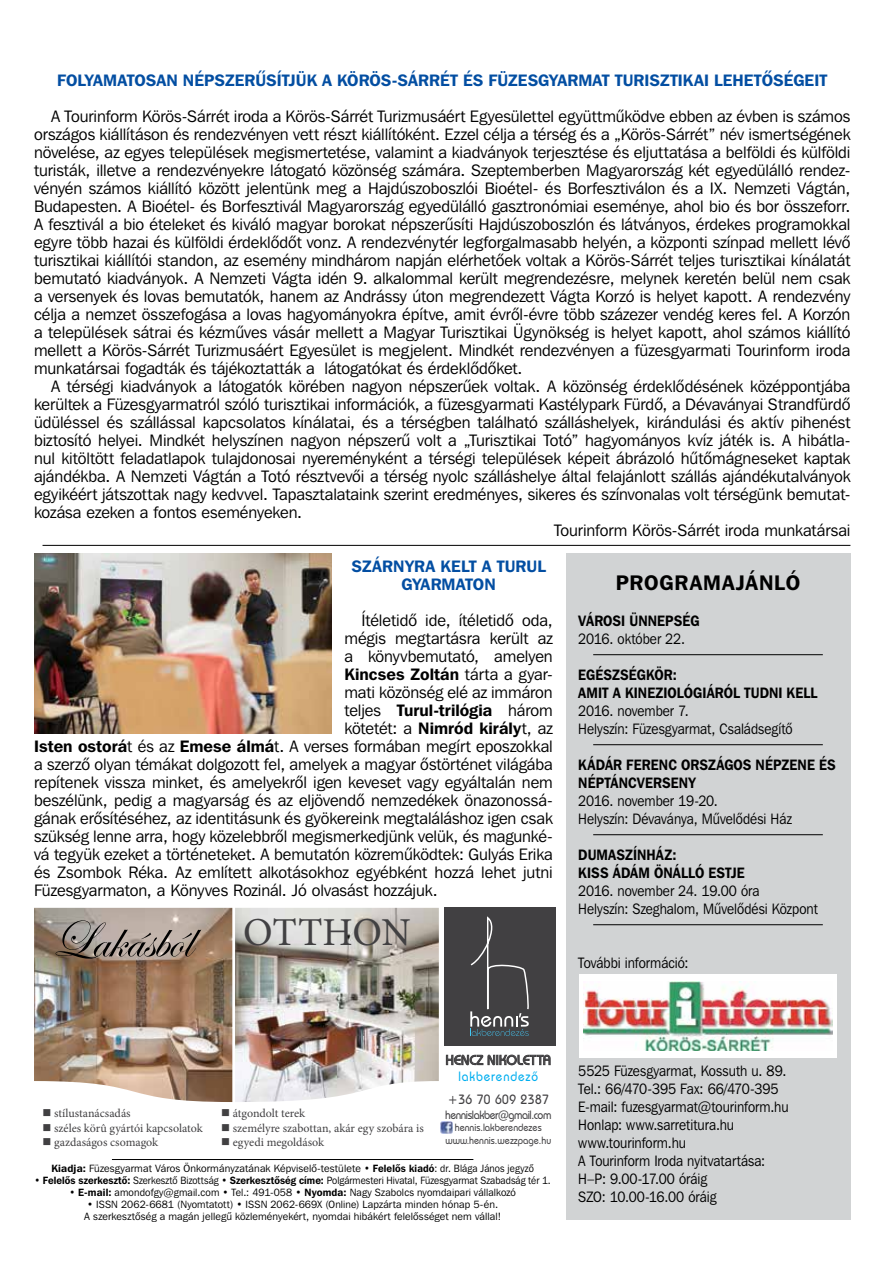
<style>
.page{position:relative;width:893px;height:1263px;background:#fff}
.page>*{position:absolute;margin:0;border:0;box-sizing:border-box;transform-origin:0 0}
.t1{font:52.8px "Edwardian Script ITC";color:#000}
.t2{font:21px "Franklin Gothic Demi HU Demi";letter-spacing:.04em;color:#000}
.t3{font:16.5px/18px "Franklin Gothic Bk HU Book";letter-spacing:-.005em;color:#000;text-align:justify}
.t4{font:16.5px/18px "Franklin Gothic Demi HU Demi";color:#034ea2;text-align:center}
.t5{font:16.5px "Franklin Gothic Demi HU Demi";color:#000}
.t6{font:15px/18px "Franklin Gothic Bk HU Book";color:#000;scale:.9 1}
.t7{font:15px/18px "Franklin Gothic Demi HU Demi";letter-spacing:.01em;color:#000;scale:.9 1}
.t8{font:13.5px "Bauhaus MHU Medium";letter-spacing:.01em;color:#414042}
.t9{font:13.5px "Bauhaus MHU Medium";letter-spacing:.07em;color:#00aeef;scale:.9 1}
.t10{font:13.5px "Bauhaus MHU Medium";letter-spacing:.05em;color:#414042;scale:.9 1}
.t11{font:12px "Minion Pro";color:#414042}
.t12{font:12px "Bauhaus MHU Medium";letter-spacing:-.04em;color:#414042;scale:.9 1}
.t13{font:10.5px/12px "Franklin Gothic Bk HU Book";letter-spacing:.01em;color:#000}
.t14{font:10.5px "Franklin Gothic Bk HU Book";letter-spacing:.01em;color:#000;scale:.93 1}
.t15{font:10.5px/12.6px "Bauhaus MHU Medium";color:#414042;text-align:center;scale:.9 1}
.s1{font-family:"Franklin Gothic Bk HU Book"}
.s2{font-family:"Franklin Gothic Demi HU Demi"}
</style>
<div class="page">
<hr style="left:112px;top:1159px;width:361px;height:1px;background:#000">
<hr style="left:43px;top:545px;width:807px;height:1px;background:#000">
<div style="left:566px;top:554px;width:284px;height:666px;background:#d1d3d4"></div>
<hr style="left:593px;top:654px;width:230px;height:1px;background:#000">
<hr style="left:593px;top:744px;width:230px;height:1px;background:#000">
<hr style="left:593px;top:834px;width:230px;height:1px;background:#000">
<hr style="left:593px;top:924px;width:230px;height:1px;background:#000">
<div style="left:579px;top:974px;width:258px;height:84px;background:#fff"></div>
<img style="left:583px;top:981px;width:249px;height:70px">
<img style="left:34px;top:554px;width:298px;height:180px">
<img style="left:34px;top:908px;width:198px;height:194px">
<img style="left:235px;top:908px;width:204px;height:194px">
<svg style="left:446px;top:1055px;width:104px;height:10px"></svg>
<div style="left:444px;top:908px;width:111px;height:138px;background:#414042"></div>
<svg style="left:470px;top:916px;width:59px;height:120px"></svg>
<svg style="left:440px;top:1121px;width:12px;height:12px"></svg>
<p class="t4" style="left:57px;top:71px;width:772px">FOLYAMATOSAN NÉPSZERÛSÍTJÜK A KÖ RÖS-SÁRRÉT ÉS FÜZESGYARMAT TURISZTIKAI LEHETÔSÉGEIT</p>
<p class="t3" style="left:34px;top:107px;width:818px;text-indent:17px">A Tourinform Körös-Sárrét iroda a Körös-Sárrét Turizmusáért Egyesülettel együttmûködve ebben az évben is számos országos kiállításon és rendezvényen vett részt kiállítóként. Ezzel célja a térség és a „Körös-Sárrét” név ismertségének növelése, az egyes települések megismertetése, valamint a kiadványok terjesztése és eljuttatása a belföldi és külföldi turisták, illetve a rendezvényekre látogató közönség számára. Szeptemberben Magyarország két egyedülálló rendez&shy;vényén számos kiállító között jelentünk meg a Hajdúszoboszlói Bioétel- és Borfesztiválon és a IX. Nemzeti Vágtán, Budapesten. A Bioétel- és Borfesztivál Magyarország egyedülálló gasztronómiai eseménye, ahol bio és bor összeforr.<br>A fesztivál a bio ételeket és kiváló magyar borokat népszerûsíti Hajdúszoboszlón és látványos, érdekes programokkal egyre több hazai és külföldi érdeklôdôt vonz. A rendezvénytér legforgalmasabb helyén, a központi színpad mellett lévô turisztikai kiállítói standon, az esemény mindhárom napján elérhetôek voltak a Körös-Sárrét teljes turisztikai kínálatát bemutató kiadványok. A Nemzeti Vágta idén 9. alkalommal került megrendezésre, melynek keretén belül nem csak a versenyek és lovas bemutatók, hanem az Andrássy úton megrendezett Vágta Korzó is helyet kapott. A rendezvény célja a nemzet összefogása a lovas hagyományokra építve, amit évrôl-évre több százezer vendég keres fel. A Korzón a települések sátrai és kézmûves vásár mellett a Magyar Turisztikai Ügynökség is helyet kapott, ahol számos kiállító mellett a Körös-Sárrét Turizmusáért Egyesület is megjelent. Mindkét rendezvényen a füzesgyarmati Tourinform iroda munkatársai fogadták és tájékoztatták a látogatókat és érdeklôdôket.</p>
<p class="t3" style="left:51px;top:377px;width:801px">A térségi kiadványok a látogatók körében nagyon népszerûek voltak. A közönség érdeklôdésének középpontjába</p>
<p class="t3" style="left:34px;top:395px;width:818px">kerültek a Füzesgyarmatról szóló turisztikai információk, a füzesgyarmati Kastélypark Fürdô, a Dévaványai Strandfürdô</p>
<p class="t3" style="left:34px;top:413px;width:818px">üdüléssel és szállással kapcsolatos kínálatai, és a térségben található szálláshelyek, kirándulási és aktív pihenést</p>
<p class="t3" style="left:34px;top:431px;width:818px">biztosító helyei. Mindkét helyszínen nagyon népszerû volt a „Turisztikai Totó” hagyományos kvíz játék is. A hibátla-</p>
<p class="t3" style="left:34px;top:449px;width:818px">nul kitöltött feladatlapok tulajdonosai nyereményként a térségi települések képeit ábrázoló hûtômágneseket kaptak</p>
<p class="t3" style="left:34px;top:467px;width:818px">ajándékba. A Nemzeti Vágtán a Totó résztvevôi a térség nyolc szálláshelye által felajánlott szállás ajándékutalványok</p>
<p class="t3" style="left:34px;top:485px;width:818px">egyikéért játszottak nagy kedvvel. Tapasztalataink szerint eredményes, sikeres és színvonalas volt térségünk bemutat-</p>
<p class="t3" style="left:34px;top:503px;width:270px">kozása ezeken a fontos eseményeken.</p>
<p class="t3" style="left:554px;top:521px;width:298px">Tourinform Körös-Sárrét iroda munkatársai</p>
<p class="t4" style="left:352px;top:557px;width:196px">SZÁRNYRA KELT A TURUL<br>GYARMATON</p>
<p class="t3" style="left:344px;top:611px;width:210px;text-indent:17px">Ítéletidô ide, ítéletidô oda, mégis megtartásra került az a könyvbemutató, amelyen</p>
<p class="t5" style="left:344px;top:664px;width:210px">KINCSES ZOLTÁN <span class="s1">tárta a gyar-</span></p>
<p class="t3" style="left:344px;top:683px;width:210px">mati közönség elé az immáron</p>
<p class="t5" style="left:344px;top:700px;width:210px"><span class="s1">teljes</span> TURUL-TRILÓGIA <span class="s1">három</span></p>
<p class="t3" style="left:34px;top:719px;width:520px;text-indent:310px">kötetét: a <span class="s2">NIMRÓD KIRÁLY</span>t, az <span class="s2">ISTEN OSTORÁ</span>t és az <span class="s2">EMESE ÁLMÁ</span>t. A verses formában megírt eposzokkal a szerzô olyan témákat dolgozott fel, amelyek a magyar ôstörténet világába repítenek vissza minket, és amelyekrôl igen keveset vagy egyáltalán nem beszélünk, pedig a magyarság és az eljövendô nemzedékek önazonossá&shy;gának erôsítéséhez, az identitásunk és gyökereink megtaláláshoz igen csak szükség lenne arra, hogy közelebbrôl megismerkedjünk velük, és magunké&shy;vá tegyük ezeket a történeteket. A bemutatón közremûködtek: Gulyás Erika és Zsombok Réka. Az említett alkotásokhoz egyébként hozzá lehet jutni Füzesgyarmaton, a Könyves Rozinál. Jó olvasást hozzájuk.</p>
<p class="t2" style="left:616px;top:569px;width:183px">PROGRAMAJÁNLÓ</p>
<p class="t7" style="left:578px;top:611px;width:136px">VÁROSI ÜNNEPSÉG</p>
<p class="t6" style="left:578px;top:629px;width:120px">2016. október 22.</p>
<p class="t7" style="left:578px;top:665px;width:267px">EGÉSZSÉGKÖR:<br>AMIT A KINEZIOLÓGIÁRÓL TUDNI KELL</p>
<p class="t6" style="left:578px;top:701px;width:240px">2016. november 7.<br>Helyszín: Füzesgyarmat, Családsegítô</p>
<p class="t7" style="left:578px;top:755px;width:288px">KÁDÁR FERENC ORSZÁGOS NÉPZENE ÉS<br>NÉPTÁNCVERSENY</p>
<p class="t6" style="left:578px;top:791px;width:239px">2016. november 19-20.<br>Helyszín: Dévaványa, Mûvelôdési Ház</p>
<p class="t7" style="left:578px;top:845px;width:187px">DUMASZÍNHÁZ:<br>KISS ÁDÁM ÖNÁLLÓ ESTJE</p>
<p class="t6" style="left:578px;top:881px;width:268px">2016. november 24. 19.00 óra<br>Helyszín: Szeghalom, Mûvelôdési Központ</p>
<p class="t6" style="left:578px;top:953px;width:124px">További információ:</p>
<h1 class="t1" style="left:51px;top:911px;width:361px">Lakásból <sup>OTTHON</sup></h1>
<p class="t11" style="left:43px;top:1105px;width:90px">■ stílustanácsadás</p>
<p class="t11" style="left:221px;top:1105px;width:86px">■ átgondolt terek</p>
<p class="t11" style="left:43px;top:1120px;width:162px">■ széles körû gyártói kapcsolatok</p>
<p class="t11" style="left:221px;top:1120px;width:204px">■ személyre szabottan, akár egy szobára is</p>
<p class="t11" style="left:43px;top:1134px;width:117px">■ gazdaságos csomagok</p>
<p class="t11" style="left:221px;top:1134px;width:105px">■ egyedi megoldások</p>
<p class="t8" style="left:446px;top:1052px;width:107px">Hencz Nikoletta</p>
<p class="t9" style="left:458px;top:1068px;width:90px">lakberendezô</p>
<p class="t10" style="left:448px;top:1091px;width:114px">+36 70 609 2387</p>
<p class="t12" style="left:445px;top:1107px;width:120px">hennislakber@gmail.com</p>
<p class="t15" style="left:445px;top:1121px;width:119px">hennis.lakberendezes www.hennis.wezzpage.hu</p>
<p class="t13" style="left:51px;top:1162px;width:484px"><span class="s2">KIADJA:</span> Füzesgyarmat Város Önkormányzatának Képviselô-testülete • <span class="s2">FELELÔS KIADÓ</span>: dr. Blága János jegyzô</p>
<p class="t14" style="left:34px;top:1174px;width:557px">• <span class="s2">FELELÔS SZERKESZTÔ:</span> Szerkesztô Bizottság • <span class="s2">SZERKESZTÔSÉG CÍME:</span> Polgármesteri Hivatal, Füzesgyarmat Szabadság tér 1.</p>
<p class="t14" style="left:69px;top:1186px;width:482px">• <span class="s2">E-MAIL:</span> amondofgy@gmail.com • Tel.: 491-058 • <span class="s2">NYOMDA:</span> Nagy Szabolcs nyomdaipari vállalkozó</p>
<p class="t13" style="left:84px;top:1198px;width:418px">• ISSN 2062-6681 (Nyomtatott) • ISSN 2062-669X (Online) Lapzárta minden hónap 5-én.<br>A szerkesztôség a magán jellegû közleményekért, nyomdai hibákért felelôsséget nem vállal!</p>
<p class="t6" style="left:578px;top:1061px;width:235px">5525 Füzesgyarmat, Kossuth u. 89.<br>Tel.: 66/470-395 Fax: 66/470-395<br>E-mail: fuzesgyarmat@tourinform.hu<br>Honlap: www.sarretitura.hu www.tourinform.hu<br>A Tourinform Iroda nyitvatartása:<br>H–P: 9.00-17.00 óráig<br>SZO: 10.00-16.00 óráig</p>
</div>
